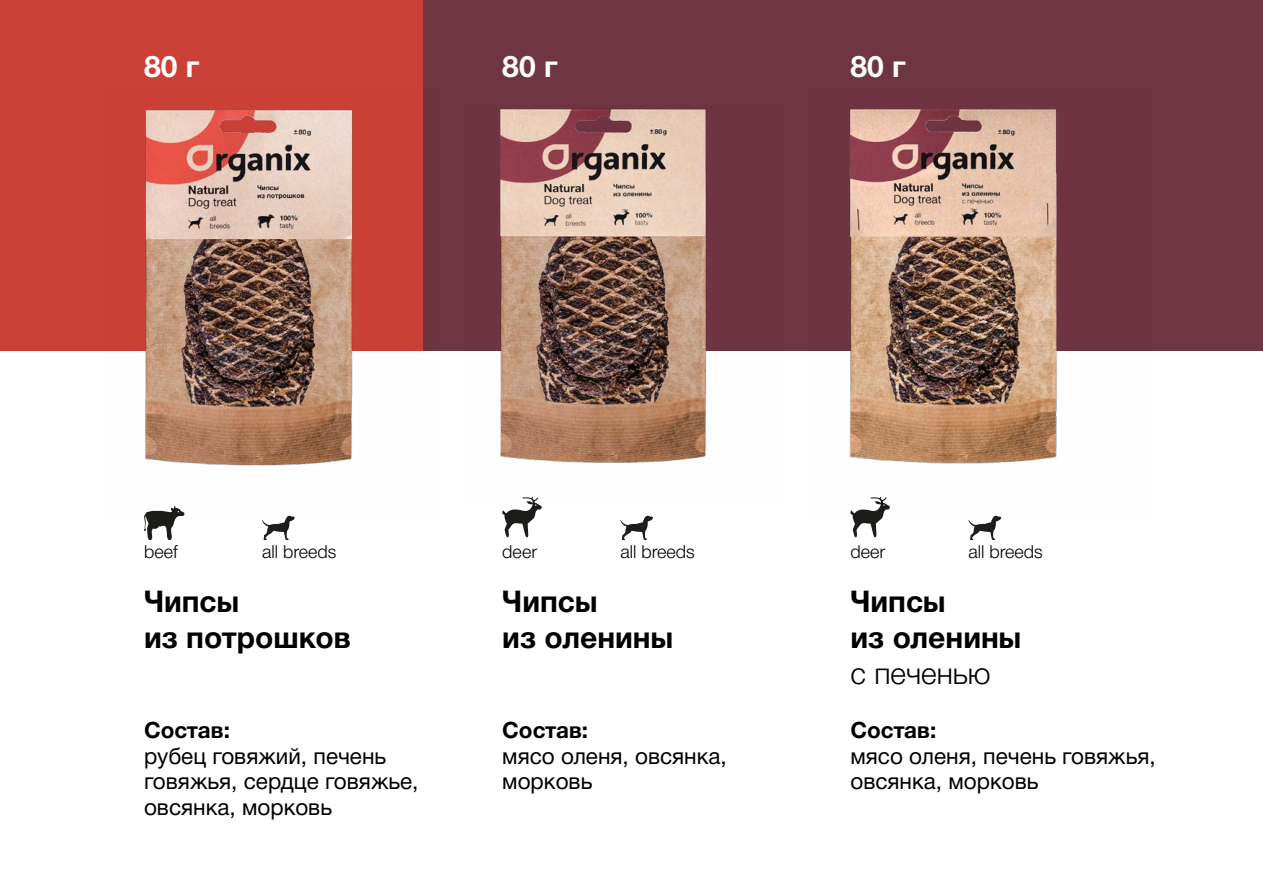
<style>
.page{position:relative;width:1263px;height:893px;background:#fff}
.page>*{position:absolute;margin:0;border:0;box-sizing:border-box;transform-origin:0 0}
.t1{font:700 30px/36px "Helvetica Neue Cyr";color:#000}
.t2{font:700 30px "Helvetica Neue Cyr";color:#fff}
.t3{font:300 30px "Helvetica Neue Cyr";color:#000}
.t4{font:22.5px/25.5px "Helvetica Neue Cyr";color:#000}
.t5{font:700 22.5px "Helvetica Neue Cyr";color:#000}
.t6{font:300 18px "Helvetica Neue Cyr";color:#000}
</style>
<div class="page">
<div style="left:0;top:0;width:1263px;height:351px;background:#6f3542"></div>
<div style="left:0;top:0;width:423px;height:351px;background:#cb4138"></div>
<img style="left:849px;top:109px;width:208px;height:407px">
<img style="left:145px;top:110px;width:208px;height:406px">
<img style="left:500px;top:108px;width:207px;height:389px">
<svg style="left:262px;top:516px;width:33px;height:24px"></svg>
<svg style="left:144px;top:506px;width:40px;height:34px"></svg>
<svg style="left:502px;top:497px;width:40px;height:40px"></svg>
<svg style="left:850px;top:497px;width:40px;height:40px"></svg>
<svg style="left:620px;top:516px;width:33px;height:24px"></svg>
<svg style="left:968px;top:516px;width:33px;height:24px"></svg>
<h1 class="t2" style="left:144px;top:50px;width:57px">80 г</h1>
<h1 class="t2" style="left:502px;top:50px;width:57px">80 г</h1>
<h1 class="t2" style="left:850px;top:50px;width:57px">80 г</h1>
<p class="t6" style="left:144px;top:542px;width:35px">beef</p>
<p class="t6" style="left:262px;top:542px;width:76px">all breeds</p>
<p class="t6" style="left:502px;top:542px;width:36px">deer</p>
<p class="t6" style="left:620px;top:542px;width:76px">all breeds</p>
<p class="t6" style="left:850px;top:542px;width:36px">deer</p>
<p class="t6" style="left:968px;top:542px;width:76px">all breeds</p>
<h1 class="t1" style="left:144px;top:584px;width:208px">Чипсы<br>из потрошков</h1>
<p class="t5" style="left:144px;top:718px;width:87px">Состав:</p>
<p class="t4" style="left:144px;top:743px;width:276px">рубец говяжий, печень говяжья, сердце говяжье, овсянка, морковь</p>
<h1 class="t1" style="left:502px;top:584px;width:172px">Чипсы<br>из оленины</h1>
<h1 class="t1" style="left:850px;top:584px;width:172px">Чипсы<br>из оленины</h1>
<h1 class="t3" style="left:850px;top:657px;width:142px">с печенью</h1>
<p class="t5" style="left:502px;top:718px;width:87px">Состав:</p>
<p class="t4" style="left:502px;top:743px;width:226px">мясо оленя, овсянка, морковь</p>
<p class="t5" style="left:850px;top:718px;width:87px">Состав:</p>
<p class="t4" style="left:850px;top:743px;width:307px">мясо оленя, печень говяжья, овсянка, морковь</p>
</div>
